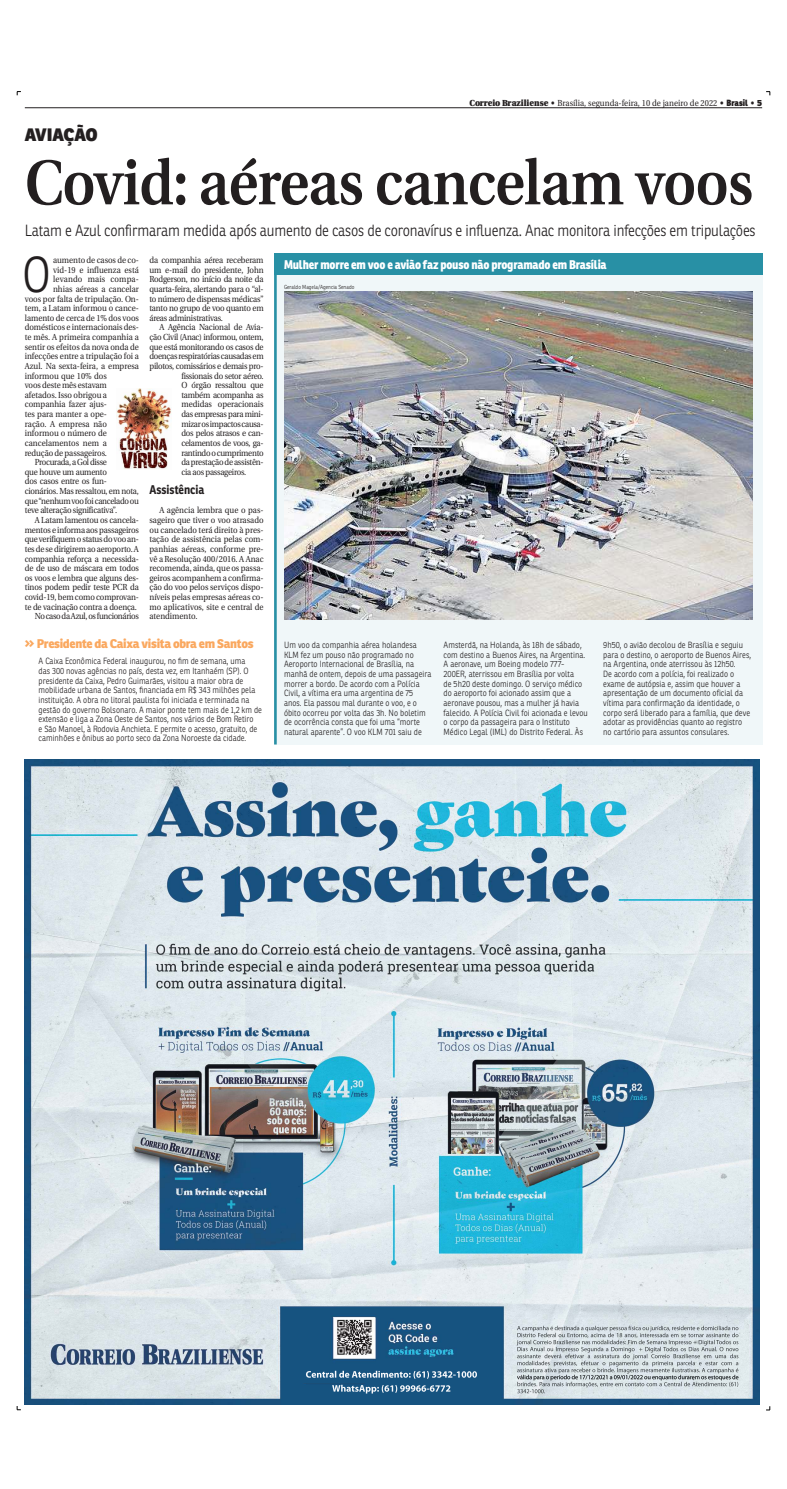
<style>
.page{position:relative;width:787px;height:1489px;background:#fff}
.page>*{position:absolute;margin:0;border:0;box-sizing:border-box;transform-origin:0 0}
.t1{font:600 63px "Utopia";letter-spacing:-.01em;color:#231f20;scale:.9 1}
.t2{font:300 48.91px "Ronnia";color:#231f20;scale:.9 1}
.t3{font:800 17.5px "Ronnia";letter-spacing:-.015em;color:#231f20}
.t4{font:300 15.75px "Ronnia";letter-spacing:-.015em;color:#231f20;scale:.9 1}
.t5{font:800 12.25px "Ronnia";letter-spacing:-.015em;color:#fff;scale:.9 1}
.t6{font:800 12.25px "Ronnia";letter-spacing:-.025em;color:#faa85f}
.t7{font:700 12.25px "Ronnia";color:#231f20;scale:.9 1}
.t8{font:8.75px/9.6px "Utopia";letter-spacing:-.015em;color:#231f20;text-align:justify;scale:.9 1}
.t9{font:300 8.75px/9.6px "Ronnia";letter-spacing:.005em;color:#231f20;scale:.9 1}
.t10{font:8.75px "Utopia";letter-spacing:.005em;color:#231f20;scale:.9 1}
.t11{font:8.75px "Utopia";letter-spacing:-.035em;color:#231f20;scale:.9 1}
.t12{font:8.75px "Utopia";letter-spacing:-.04em;color:#231f20;scale:.9 1}
.t13{font:8.75px "Utopia";letter-spacing:.02em;color:#231f20;scale:.9 1}
.t14{font:300 5.69px "Ronnia";color:#231f20;scale:.9 1}
.s1{font-weight:900}
.s2{font-family:"Ronnia";font-weight:800}
.s3{font-weight:700;font-size:15.75px}
</style>
<div class="page">
<hr style="left:25px;top:108px;width:736px;height:1px;background:#231f20">
<div style="left:274px;top:253px;width:487px;height:491px;background:#f0f7f9"></div>
<hr style="left:274px;top:253px;width:2px;height:491px;background:#2890a5">
<div style="left:274px;top:253px;width:487px;height:22px;background:#2890a5"></div>
<img style="left:117px;top:388px;width:54px;height:81px">
<img style="left:284px;top:292px;width:468px;height:327px">
<img style="left:25px;top:759px;width:734px;height:645px">
<img style="left:517px;top:1325px;width:40px;height:6px">
<img style="left:517px;top:1374px;width:36px;height:6px">
<img style="left:300px;top:1318px;width:181px;height:64px">
<img style="left:306px;top:1370px;width:71px;height:7px">
<p class="t10" style="left:469px;top:99px;width:326px"><span class="s1">Correio Braziliense •</span> Brasília, segunda-feira, 10 de janeiro de 2022 <span class="s1">•</span> <span class="s2">Brasil</span> <span class="s1">•</span> <span class="s2">5</span></p>
<h3 class="t3" style="left:25px;top:125px;width:74px">AVIAÇÃO</h3>
<h1 class="t1" style="left:25px;top:146px;width:810px">Covid: aéreas cancelam voos</h1>
<h3 class="t4" style="left:25px;top:222px;width:813px">Latam e Azul confirmaram medida após aumento de casos de coronavírus e influenza. Anac monitora infecções em tripulações</h3>
<h2 class="t2" style="left:22px;top:248px;width:33px">O</h2>
<p class="t8" style="left:53px;top:256px;width:97px">aumento de casos de co-</p>
<p class="t8" style="left:149px;top:256px;width:128px">da companhia aérea receberam um e-mail do presidente, John Rodgerson, no início da noite da quarta-feira, alertando para o “al&shy;to número de dispensas médicas” tanto no grupo de voo quanto em áreas administrativas.</p>
<p class="t8" style="left:159px;top:323px;width:117px">A Agência Nacional de Avia-</p>
<p class="t8" style="left:149px;top:333px;width:128px">ção Civil (Anac) informou, ontem,</p>
<p class="t8" style="left:149px;top:342px;width:128px">que está monitorando os casos de</p>
<p class="t11" style="left:149px;top:353px;width:128px">doenças respiratórias causadas em</p>
<p class="t8" style="left:149px;top:362px;width:128px">pilotos, comissários e demais pro-</p>
<p class="t8" style="left:181px;top:371px;width:93px">fissionais do setor aéreo.</p>
<p class="t8" style="left:181px;top:381px;width:93px">O órgão ressaltou que</p>
<p class="t8" style="left:181px;top:391px;width:93px">também acompanha as</p>
<p class="t8" style="left:181px;top:400px;width:93px">medidas operacionais</p>
<p class="t8" style="left:181px;top:410px;width:93px">das empresas para mini-</p>
<p class="t12" style="left:181px;top:420px;width:93px">mizar os impactos causa-</p>
<p class="t8" style="left:181px;top:429px;width:93px">dos pelos atrasos e can-</p>
<p class="t8" style="left:181px;top:439px;width:93px">celamentos de voos, ga-</p>
<p class="t11" style="left:181px;top:449px;width:93px">rantindo o cumprimento</p>
<p class="t8" style="left:181px;top:458px;width:93px">da prestação de assistên-</p>
<p class="t8" style="left:181px;top:468px;width:73px">cia aos passageiros.</p>
<h3 class="t7" style="left:149px;top:484px;width:63px">Assistência</h3>
<p class="t8" style="left:149px;top:506px;width:128px;text-indent:10px">A agência lembra que o pas&shy;sageiro que tiver o voo atrasado ou cancelado terá direito à pres&shy;tação de assistência pelas com&shy;panhias aéreas, conforme pre&shy;vê a Resolução 400/2016. A Anac recomenda, ainda, que os passa&shy;geiros acompanhem a confirma&shy;ção do voo pelos serviços dispo&shy;níveis pelas empresas aéreas co&shy;mo aplicativos, site e central de atendimento.</p>
<h3 class="t5" style="left:284px;top:259px;width:360px">Mulher morre em voo e avião faz pouso não programado em Brasília</h3>
<p class="t14" style="left:284px;top:284px;width:80px">Geraldo Magela/Agencia Senado</p>
<p class="t10" style="left:53px;top:266px;width:97px">vid-19 e influenza está</p>
<p class="t13" style="left:53px;top:276px;width:97px">levando mais compa-</p>
<p class="t8" style="left:53px;top:285px;width:97px">nhias aéreas a cancelar</p>
<p class="t8" style="left:25px;top:294px;width:128px">voos por falta de tripulação. On-</p>
<p class="t8" style="left:25px;top:304px;width:128px">tem, a Latam informou o cance-</p>
<p class="t8" style="left:25px;top:314px;width:128px">lamento de cerca de 1% dos voos</p>
<p class="t8" style="left:25px;top:323px;width:128px">domésticos e internacionais des-</p>
<p class="t8" style="left:25px;top:333px;width:128px">te mês. A primeira companhia a</p>
<p class="t8" style="left:25px;top:342px;width:128px">sentir os efeitos da nova onda de</p>
<p class="t8" style="left:25px;top:352px;width:128px">infecções entre a tripulação foi a</p>
<p class="t8" style="left:25px;top:362px;width:128px">Azul. Na sexta-feira, a empresa</p>
<p class="t8" style="left:25px;top:371px;width:93px">informou que 10% dos</p>
<p class="t8" style="left:25px;top:381px;width:93px">voos deste mês estavam</p>
<p class="t8" style="left:25px;top:391px;width:93px">afetados. Isso obrigou a</p>
<p class="t8" style="left:25px;top:400px;width:93px">companhia fazer ajus-</p>
<p class="t8" style="left:25px;top:410px;width:93px">tes para manter a ope-</p>
<p class="t10" style="left:25px;top:420px;width:93px">ração. A empresa não</p>
<p class="t8" style="left:25px;top:429px;width:93px">informou o número de</p>
<p class="t10" style="left:25px;top:439px;width:93px">cancelamentos nem a</p>
<p class="t8" style="left:25px;top:448px;width:93px">redução de passageiros.</p>
<p class="t11" style="left:35px;top:458px;width:82px">Procurada, a Gol disse</p>
<p class="t8" style="left:25px;top:468px;width:93px">que houve um aumento</p>
<p class="t8" style="left:25px;top:477px;width:93px">dos casos entre os fun-</p>
<p class="t8" style="left:25px;top:487px;width:128px">cionários. Mas ressaltou, em nota,</p>
<p class="t11" style="left:25px;top:497px;width:128px">que “nenhum voo foi cancelado ou</p>
<p class="t8" style="left:25px;top:506px;width:104px">teve alteração significativa”.</p>
<p class="t8" style="left:35px;top:516px;width:117px">A Latam lamentou os cancela-</p>
<p class="t8" style="left:25px;top:525px;width:128px">mentos e informa aos passageiros</p>
<p class="t8" style="left:25px;top:535px;width:128px">que verifiquem o status do voo an-</p>
<p class="t8" style="left:25px;top:545px;width:128px">tes de se dirigirem ao aeroporto. A</p>
<p class="t8" style="left:25px;top:554px;width:128px">companhia reforça a necessida-</p>
<p class="t8" style="left:25px;top:564px;width:128px">de de uso de máscara em todos</p>
<p class="t8" style="left:25px;top:573px;width:128px">os voos e lembra que alguns des-</p>
<p class="t8" style="left:25px;top:583px;width:128px">tinos podem pedir teste PCR da</p>
<p class="t8" style="left:25px;top:593px;width:128px">covid-19, bem como comprovan-</p>
<p class="t8" style="left:25px;top:602px;width:126px">te de vacinação contra a doença.</p>
<p class="t12" style="left:35px;top:612px;width:117px">No caso da Azul, os funcionários</p>
<h3 class="t6" style="left:25px;top:638px;width:230px"><span class="s3">»</span> Presidente da Caixa visita obra em Santos</h3>
<p class="t9" style="left:39px;top:656px;width:249px">A Caixa Econômica Federal inaugurou, no fim de semana, uma<br>das 300 novas agências no país, desta vez, em Itanhaém (SP). O presidente da Caixa, Pedro Guimarães, visitou a maior obra de mobilidade urbana de Santos, financiada em R$ 343 milhões pela instituição. A obra no litoral paulista foi iniciada e terminada na gestão do governo Bolsonaro. A maior ponte tem mais de 1,2 km de extensão e liga a Zona Oeste de Santos, nos vários de Bom Retiro<br>e São Manoel, à Rodovia Anchieta. E permite o acesso, gratuito, de caminhões e ônibus ao porto seco da Zona Noroeste da cidade.</p>
<p class="t9" style="left:284px;top:640px;width:165px">Um voo da companhia aérea holandesa KLM fez um pouso não programado no Aeroporto Internacional de Brasília, na manhã de ontem, depois de uma passageira morrer a bordo. De acordo com a Polícia Civil, a vítima era uma argentina de 75 anos. Ela passou mal durante o voo, e o óbito ocorreu por volta das 3h. No boletim de ocorrência consta que foi uma “morte natural aparente”. O voo KLM 701 saiu de</p>
<p class="t9" style="left:443px;top:640px;width:162px">Amsterdã, na Holanda, às 18h de sábado, com destino a Buenos Aires, na Argentina.<br>A aeronave, um Boeing modelo 777- 200ER, aterrissou em Brasília por volta<br>de 5h20 deste domingo. O serviço médico do aeroporto foi acionado assim que a aeronave pousou, mas a mulher já havia falecido. A Polícia Civil foi acionada e levou o corpo da passageira para o Instituto Médico Legal (IML) do Distrito Federal. Às</p>
<p class="t9" style="left:603px;top:640px;width:166px">9h50, o avião decolou de Brasília e seguiu para o destino, o aeroporto de Buenos Aires, na Argentina, onde aterrissou às 12h50.<br>De acordo com a polícia, foi realizado o exame de autópsia e, assim que houver a apresentação de um documento oficial da vítima para confirmação da identidade, o corpo será liberado para a família, que deve adotar as providências quanto ao registro no cartório para assuntos consulares.</p>
</div>
